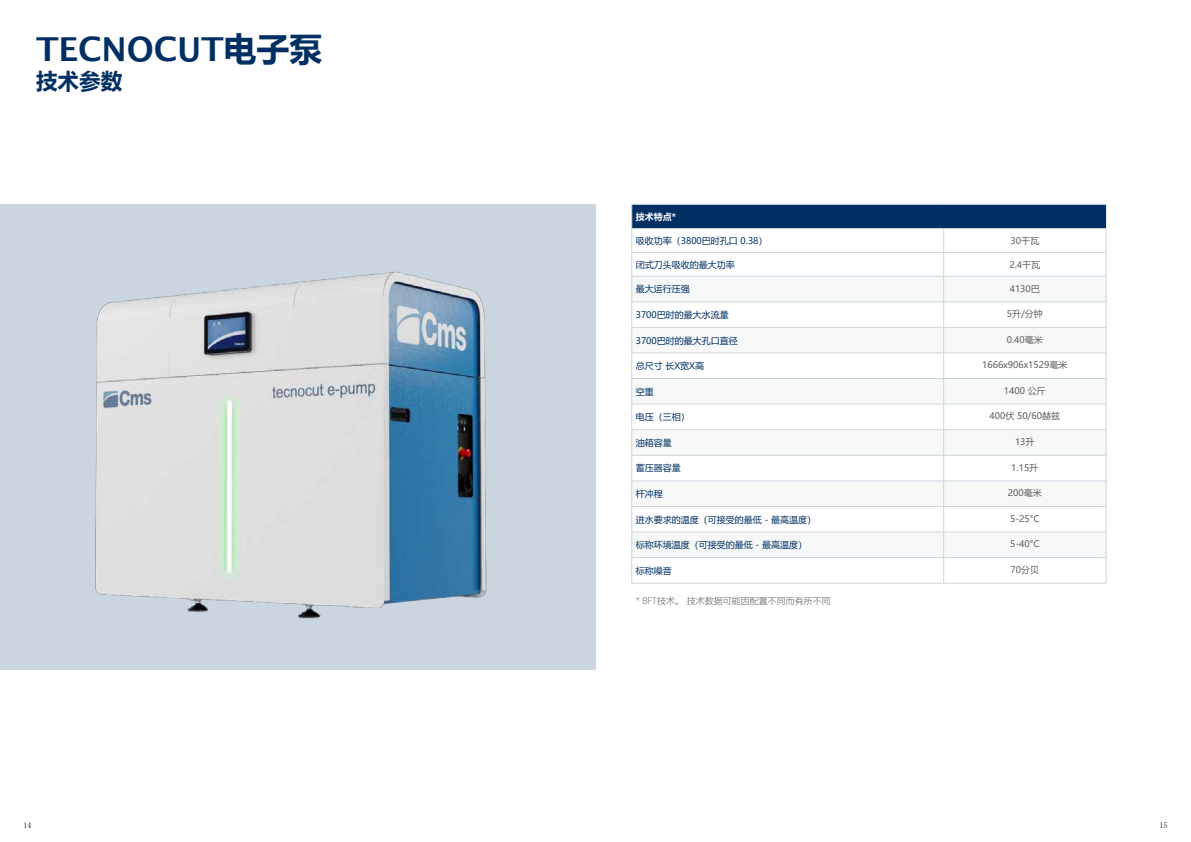
<style>
.page{position:relative;width:1191px;height:842px;background:#fff}
.page>*{position:absolute;margin:0;border:0;box-sizing:border-box;transform-origin:0 0}
.t1{font:700 33px "Sim Sun";color:#003063}
.t2{font:700 21.7px "Sim Sun";color:#003063}
.t3{font:9px "Microsoft Ya Hei";color:#003063}
.t4{font:9px "Microsoft Ya Hei";color:#5f5e5e}
.t5{font:300 9px "Microsoft Ya Hei";color:#5f5e5e}
.t6{font:700 9px "Microsoft Ya Hei";color:#fff}
.t7{font:8px "Sim Sun";color:#000}
</style>
<div class="page">
<img style="left:0;top:206px;width:595px;height:463px">
<svg style="left:631px;top:204px;width:475px;height:380px"></svg>
<h1 class="t1" style="left:36px;top:30px;width:288px">TECNOCUT电子泵</h1>
<h2 class="t2" style="left:36px;top:69px;width:88px">技术参数</h2>
<p class="t6" style="left:636px;top:211px;width:42px">技术特点*</p>
<p class="t3" style="left:636px;top:235px;width:133px">吸收功率（3800巴时孔口 0.38）</p>
<p class="t4" style="left:1010px;top:235px;width:30px">30千瓦</p>
<p class="t3" style="left:636px;top:258px;width:100px">闭式刀头吸收的最大功率</p>
<p class="t4" style="left:1009px;top:258px;width:32px">2.4千瓦</p>
<p class="t3" style="left:636px;top:283px;width:55px">最大运行压强</p>
<p class="t4" style="left:1009px;top:282px;width:32px">4130巴</p>
<p class="t3" style="left:636px;top:309px;width:95px">3700巴时的最大水流量</p>
<p class="t4" style="left:1006px;top:308px;width:38px">5升/分钟</p>
<p class="t3" style="left:636px;top:334px;width:104px">3700巴时的最大孔口直径</p>
<p class="t4" style="left:1006px;top:333px;width:37px">0.40毫米</p>
<p class="t3" style="left:636px;top:360px;width:70px">总尺寸 长X宽X高</p>
<p class="t4" style="left:982px;top:359px;width:87px">1666x906x1529毫米</p>
<p class="t3" style="left:636px;top:385px;width:19px">空重</p>
<p class="t4" style="left:1004px;top:384px;width:43px">1400 公斤</p>
<p class="t3" style="left:636px;top:411px;width:55px">电压（三相）</p>
<p class="t4" style="left:989px;top:410px;width:72px">400伏 50/60赫兹</p>
<p class="t3" style="left:636px;top:437px;width:37px">油箱容量</p>
<p class="t4" style="left:1015px;top:436px;width:21px">13升</p>
<p class="t3" style="left:636px;top:462px;width:46px">蓄压器容量</p>
<p class="t4" style="left:1011px;top:461px;width:28px">1.15升</p>
<p class="t3" style="left:636px;top:488px;width:28px">杆冲程</p>
<p class="t4" style="left:1008px;top:487px;width:35px">200毫米</p>
<p class="t3" style="left:636px;top:513px;width:182px">进水要求的温度（可接受的最低 - 最高温度）</p>
<p class="t4" style="left:1010px;top:512px;width:31px">5-25°C</p>
<p class="t3" style="left:636px;top:539px;width:173px">标称环境温度（可接受的最低 - 最高温度）</p>
<p class="t4" style="left:1010px;top:538px;width:31px">5-40°C</p>
<p class="t3" style="left:636px;top:564px;width:37px">标称噪音</p>
<p class="t4" style="left:1010px;top:564px;width:30px">70分贝</p>
<p class="t5" style="left:636px;top:595px;width:197px">* BFT技术。 技术数据可能因配置不同而有所不同</p>
<p class="t7" style="left:24px;top:821px;width:9px">14</p>
<p class="t7" style="left:1159px;top:821px;width:9px">15</p>
</div>
